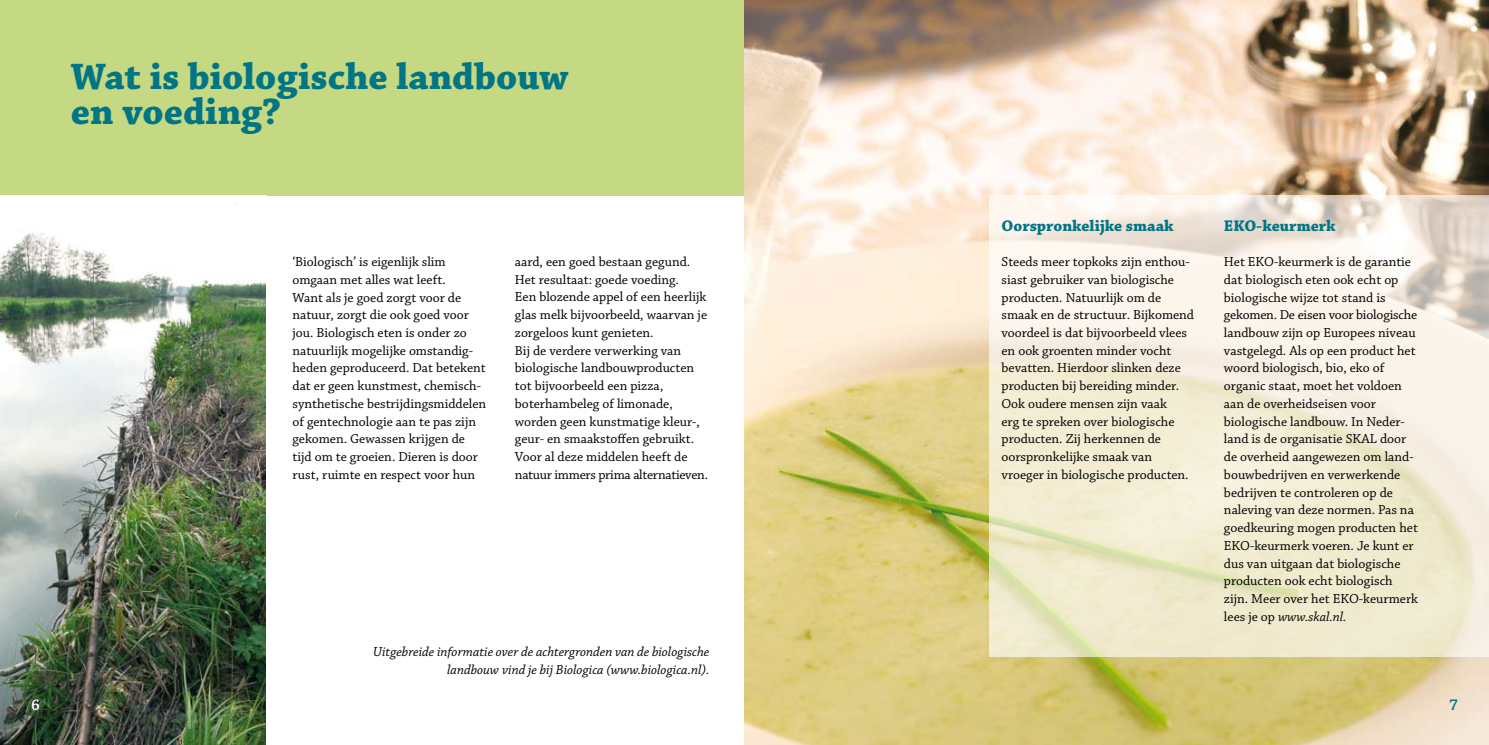
<style>
.page{position:relative;width:1489px;height:745px;background:#fff}
.page>*{position:absolute;margin:0;border:0;box-sizing:border-box;transform-origin:0 0}
.t1{font:700 38.75px/35.4px "Chaparral Pro";color:#007585}
.t2{font:700 16.25px "Chaparral Pro";color:#007585}
.t3{font:600 16.25px "Chaparral Pro";color:#fff}
.t4{font:600 16.25px "Chaparral Pro";color:#007585}
.t5{font:13.75px/17.8px "Chaparral Pro";color:#000}
.t6{font:italic 13.75px/17.8px "Chaparral Pro";color:#000;text-align:right}
.s1{font-style:italic}
</style>
<div class="page">
<div style="left:0;top:0;width:744px;height:195px;background:#c5d882"></div>
<img style="left:0;top:232px;width:266px;height:512px">
<img style="left:744px;top:0;width:744px;height:744px">
<svg style="left:989px;top:195px;width:499px;height:461px;background:#f2ecd9"></svg>
<h1 class="t1" style="left:71px;top:60px;width:499px">Wat is biologische landbouw en voeding?</h1>
<p class="t5" style="left:292px;top:253px;width:195px">‘Biologisch’ is eigenlijk slim omgaan met alles wat leeft.<br>Want als je goed zorgt voor de natuur, zorgt die ook goed voor jou. Biologisch eten is onder zo natuurlijk mogelijke omstandig&shy;heden geproduceerd. Dat betekent dat er geen kunstmest, chemisch&shy;synthetische bestrijdingsmiddelen of gentechnologie aan te pas zijn gekomen. Gewassen krijgen de tijd om te groeien. Dieren is door rust, ruimte en respect voor hun</p>
<p class="t5" style="left:515px;top:253px;width:194px">aard, een goed bestaan gegund.<br>Het resultaat: goede voeding.<br>Een blozende appel of een heerlijk glas melk bijvoorbeeld, waarvan je zorgeloos kunt genieten.<br>Bij de verdere verwerking van biologische landbouwproducten tot bijvoorbeeld een pizza, boterhambeleg of limonade, worden geen kunstmatige kleur-, geur- en smaakstoffen gebruikt.<br>Voor al deze middelen heeft de natuur immers prima alternatieven.</p>
<p class="t6" style="left:373px;top:643px;width:338px">Uitgebreide informatie over de achtergronden van de biologische landbouw vind je bij Biologica (www.biologica.nl).</p>
<p class="t2" style="left:1001px;top:216px;width:173px">Oorspronkelijke smaak</p>
<p class="t5" style="left:1001px;top:253px;width:194px">Steeds meer topkoks zijn enthou&shy;siast gebruiker van biologische producten. Natuurlijk om de smaak en de structuur. Bijkomend voordeel is dat bijvoorbeeld vlees en ook groenten minder vocht bevatten. Hierdoor slinken deze producten bij bereiding minder.<br>Ook oudere mensen zijn vaak<br>erg te spreken over biologische producten. Zij herkennen de oorspronkelijke smaak van vroeger in biologische producten.</p>
<p class="t2" style="left:1223px;top:216px;width:113px">EKO-keurmerk</p>
<p class="t5" style="left:1223px;top:253px;width:196px">Het EKO-keurmerk is de garantie dat biologisch eten ook echt op biologische wijze tot stand is gekomen. De eisen voor biologische landbouw zijn op Europees niveau vastgelegd. Als op een product het woord biologisch, bio, eko of organic staat, moet het voldoen aan de overheidseisen voor biologische landbouw. In Neder&shy;land is de organisatie SKAL door de overheid aangewezen om land&shy;bouwbedrijven en verwerkende bedrijven te controleren op de naleving van deze normen. Pas na goedkeuring mogen producten het<br>EKO-keurmerk voeren. Je kunt er dus van uitgaan dat biologische producten ook echt biologisch zijn. Meer over het EKO-keurmerk lees je op <span class="s1">www.skal.nl.</span></p>
<p class="t3" style="left:31px;top:694px;width:10px">6</p>
<p class="t4" style="left:1448px;top:694px;width:10px">7</p>
</div>
